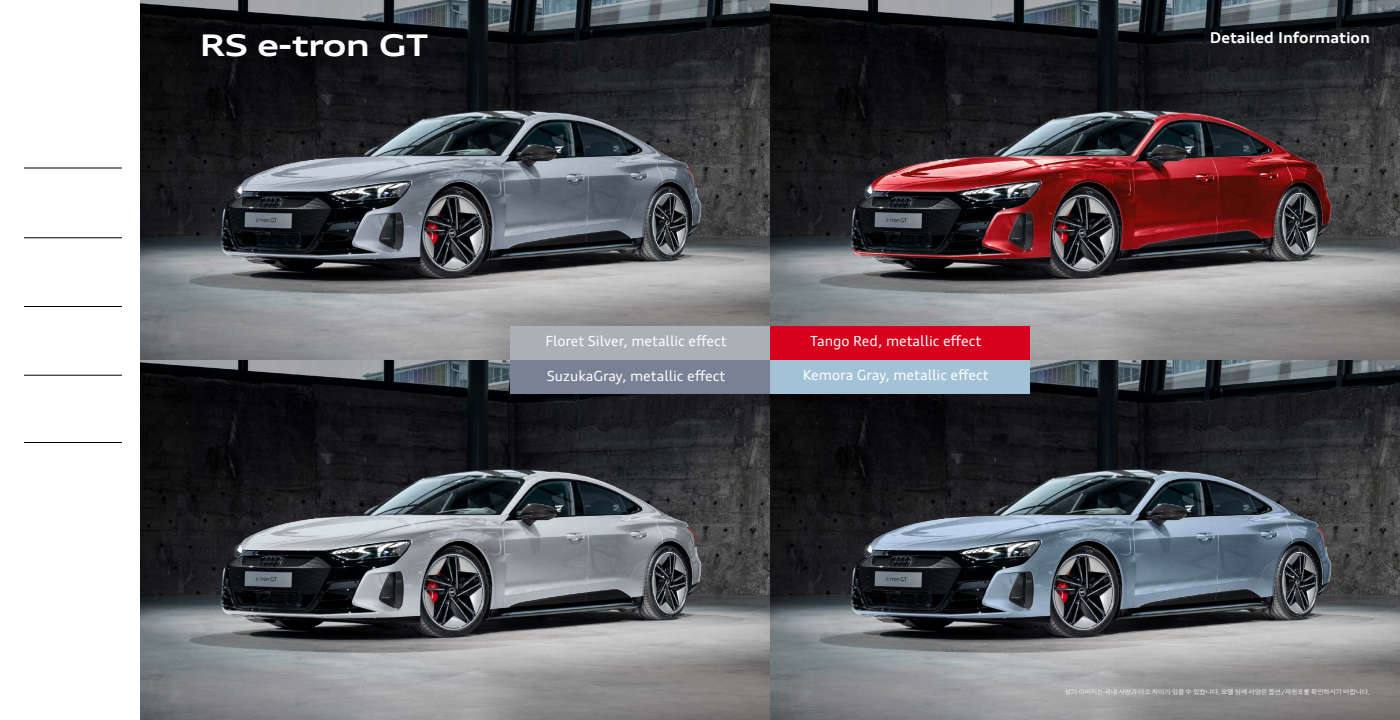
<style>
.page{position:relative;width:1400px;height:720px;background:#fff}
.page>*{position:absolute;margin:0;border:0;box-sizing:border-box;transform-origin:0 0}
.t1{font:700 expanded 30px "Audi Type";letter-spacing:-.025em;color:#fff}
.t2{font:700 expanded 15px "Audi Type";color:#fff}
.t3{font:14px "Audi Type";color:#fff}
.t4{font:6.5px "Audi Type KR";letter-spacing:-.05em;color:#fff}
.s1{font-family:"Audi Type";font-stretch:expanded}
</style>
<div class="page">
<hr style="left:24px;top:168px;width:98px;height:1px;background:#000">
<hr style="left:24px;top:238px;width:98px;height:1px;background:#000">
<hr style="left:24px;top:306px;width:98px;height:1px;background:#000">
<hr style="left:24px;top:375px;width:98px;height:1px;background:#000">
<hr style="left:24px;top:442px;width:98px;height:1px;background:#000">
<img style="left:140px;top:0;width:1260px;height:720px">
<div style="left:770px;top:360px;width:260px;height:34px;background:#a3c2d6"></div>
<div style="left:510px;top:360px;width:260px;height:34px;background:#798194"></div>
<div style="left:770px;top:326px;width:260px;height:34px;background:#d7001d"></div>
<div style="left:510px;top:326px;width:260px;height:34px;background:#abb0b7"></div>
<h1 class="t1" style="left:200px;top:26px;width:230px">RS e-tron GT</h1>
<p class="t2" style="left:1210px;top:28px;width:162px">Detailed Information</p>
<p class="t3" style="left:545px;top:332px;width:183px">Floret Silver, metallic effect</p>
<p class="t3" style="left:810px;top:333px;width:173px">Tango Red, metallic effect</p>
<p class="t3" style="left:547px;top:367px;width:180px">SuzukaGray, metallic effect</p>
<p class="t3" style="left:803px;top:366px;width:187px">Kemora Gray, metallic effect</p>
<p class="t4" style="left:1065px;top:688px;width:307px">상기 이미지는 국내 사양과 다소 차이가 있을 수 있습니다<span class="s1">.</span> 모델 상세 사양은 옵션<span class="s1">/</span>제원표를 확인하시기 바랍니다<span class="s1">.</span></p>
</div>
